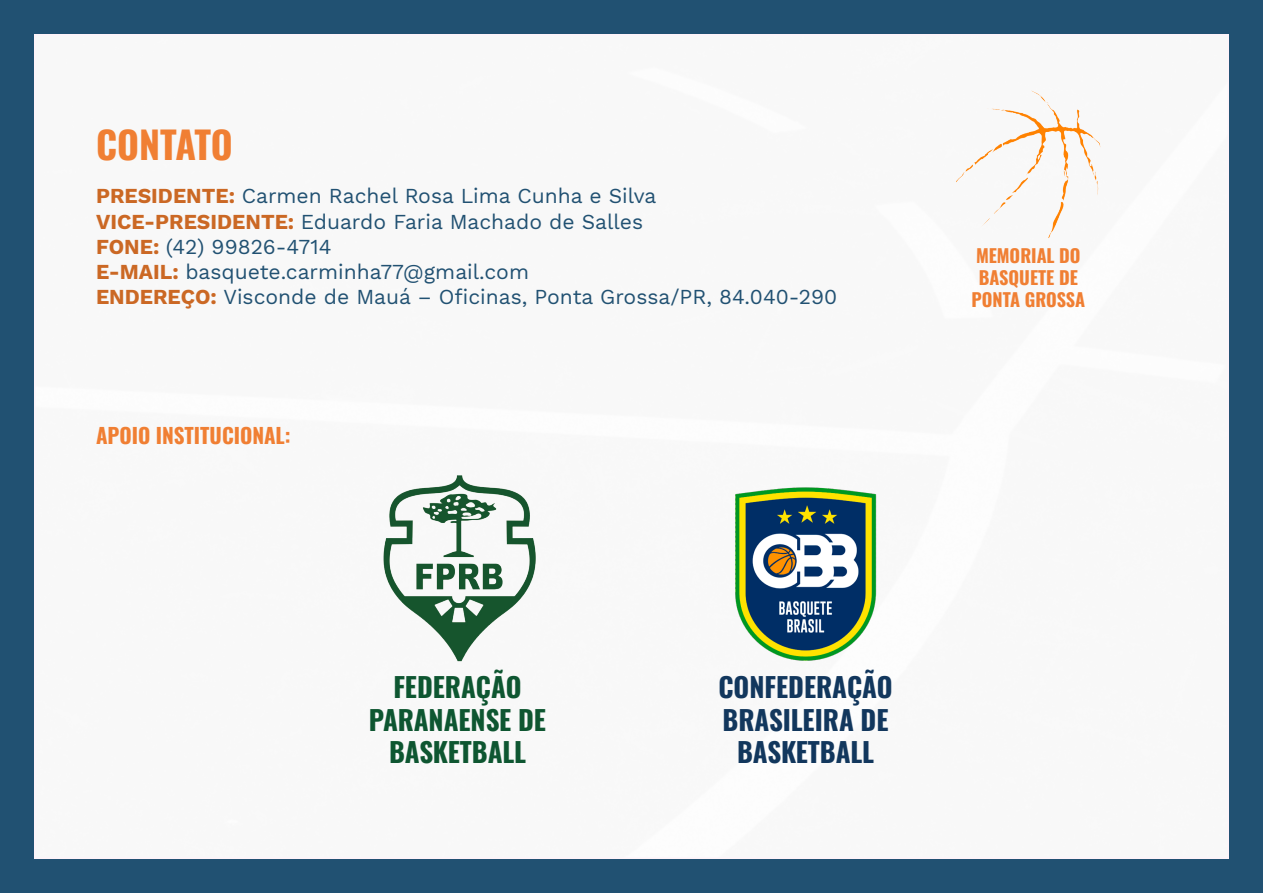
<style>
.page{position:relative;width:1263px;height:893px;background:#215172}
.page>*{position:absolute;margin:0;border:0;box-sizing:border-box;transform-origin:0 0}
.t1{font:700 37.5px "Oswald";letter-spacing:-.005em;color:#f07f33}
.t2{font:700 27px/32.4px "Oswald";color:#12375d}
.t3{font:700 27px/32.4px "Oswald";color:#0e5631;text-align:center}
.t4{font:21px "Work Sans";color:#215172}
.t5{font:700 21px "Oswald";color:#f07f33}
.t6{font:700 18.15px "Oswald";color:#f07f33}
.s1{font-weight:700;color:#cb6824}
</style>
<div class="page">
<div style="left:37px;top:37px;width:1189px;height:819px;background:#f8f8f8"></div>
<img style="left:956px;top:81px;width:144px;height:160px">
<img style="left:369px;top:464px;width:177px;height:202px">
<img style="left:724px;top:475px;width:162px;height:198px">
<p class="t1" style="left:96px;top:111px;width:138px">CONTATO</p>
<p class="t4" style="left:96px;top:184px;width:562px"><span class="s1">PRESIDENTE:</span> Carmen Rachel Rosa Lima Cunha e Silva</p>
<p class="t4" style="left:96px;top:209px;width:549px"><span class="s1">VICE-PRESIDENTE:</span> Eduardo Faria Machado de Salles</p>
<p class="t4" style="left:96px;top:234px;width:237px"><span class="s1">FONE:</span> (42) 99826-4714</p>
<p class="t4" style="left:96px;top:259px;width:434px"><span class="s1">E-MAIL:</span> basquete.carminha77@gmail.com</p>
<p class="t4" style="left:96px;top:285px;width:743px"><span class="s1">ENDEREÇO:</span> Visconde de Mauá – Oficinas, Ponta Grossa/PR, 84.040-290</p>
<p class="t5" style="left:96px;top:417px;width:196px">APOIO INSTITUCIONAL:</p>
<p class="t6" style="left:976px;top:240px;width:106px">MEMORIAL DO</p>
<p class="t6" style="left:979px;top:262px;width:101px">BASQUETE DE</p>
<p class="t6" style="left:971px;top:283px;width:115px">PONTA GROSSA</p>
<p class="t3" style="left:393px;top:668px;width:130px">FEDERAÇÃO</p>
<p class="t3" style="left:369px;top:701px;width:179px">PARANAENSE DE<br>BASKETBALL</p>
<p class="t2" style="left:718px;top:668px;width:176px">CONFEDERAÇÃO<br>BRASILEIRA DE</p>
<p class="t2" style="left:737px;top:733px;width:139px">BASKETBALL</p>
</div>
